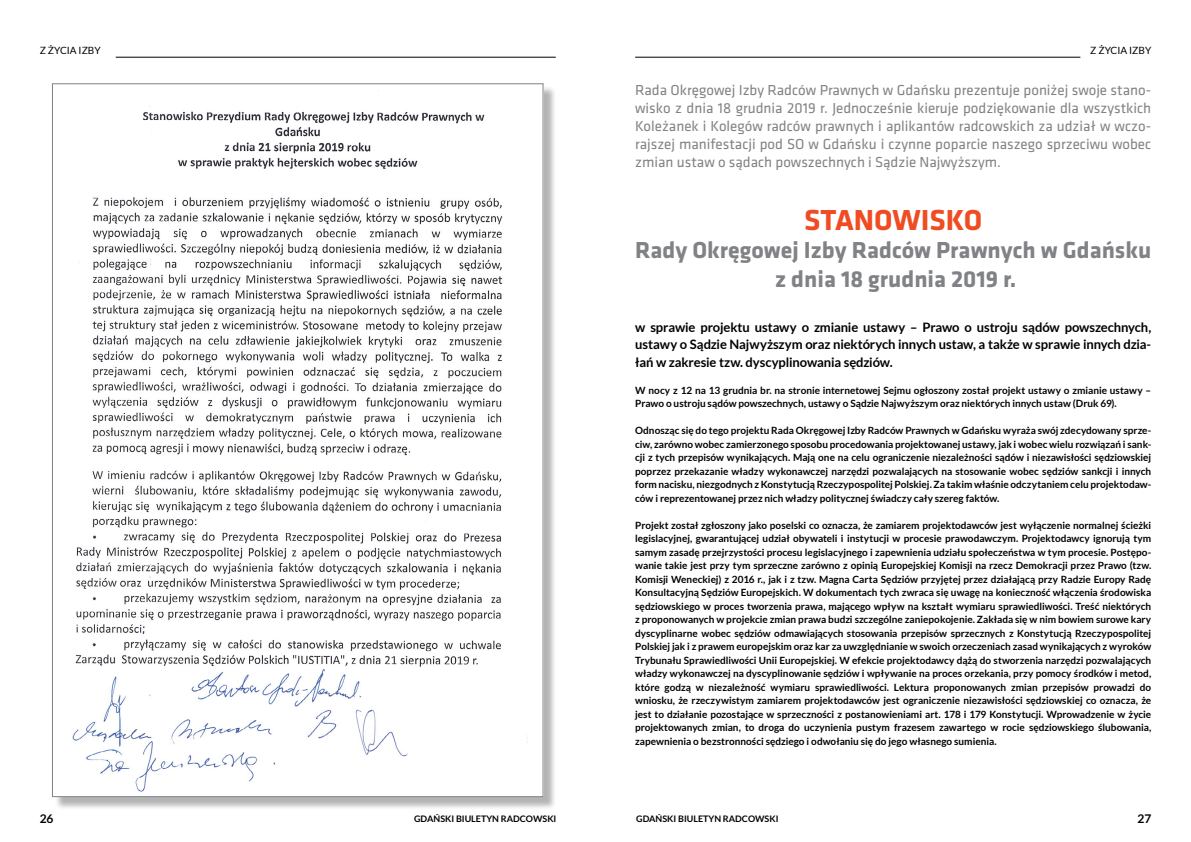
<style>
.page{position:relative;width:1191px;height:842px;background:#fff}
.page>*{position:absolute;margin:0;border:0;box-sizing:border-box;transform-origin:0 0}
.t1{font:700 30px "Klavika";color:#f04c23}
.t2{font:700 24px/28.8px "Klavika";color:#808285;text-align:center}
.t3{font:15px/18px "Klavika";color:#808285;text-align:justify}
.t4{font:700 13px/17.6px "Lato";letter-spacing:-.01em;color:#000;text-align:justify}
.t5{font:700 12px "Lato";color:#000}
.t6{font:700 10px/13.5px "Lato";color:#000;text-align:justify}
.t7{font:10px "Lato";color:#000}
.t8{font:700 9px "Lato";color:#000}
</style>
<div class="page">
<hr style="left:116px;top:57px;width:440px;height:1px;background:#000">
<hr style="left:635px;top:57px;width:445px;height:1px;background:#000">
<div style="left:54px;top:86px;width:503px;height:724px;background:#000;opacity:.3"></div>
<img style="left:54px;top:86px;width:487px;height:709px">
<p class="t7" style="left:40px;top:45px;width:63px">Z ŻYCIA IZBY</p>
<p class="t7" style="left:1090px;top:45px;width:63px">Z ŻYCIA IZBY</p>
<p class="t3" style="left:635px;top:81px;width:517px">Rada Okręgowej Izby Radców Prawnych w Gdańsku prezentuje poniżej swoje stano&shy;wisko z dnia 18 grudnia 2019 r. Jednocześnie kieruje podziękowanie dla wszystkich Koleżanek i Kolegów radców prawnych i aplikantów radcowskich za udział w wczo&shy;rajszej manifestacji pod SO w Gdańsku i czynne poparcie naszego sprzeciwu wobec zmian ustaw o sądach powszechnych i Sądzie Najwyższym.</p>
<h1 class="t1" style="left:804px;top:203px;width:179px">STANOWISKO</h1>
<h2 class="t2" style="left:635px;top:236px;width:517px">Rady Okręgowej Izby Radców Prawnych w Gdańsku z dnia 18 grudnia 2019 r.</h2>
<h3 class="t4" style="left:635px;top:318px;width:517px">w sprawie projektu ustawy o zmianie ustawy – Prawo o ustroju sądów powszechnych, ustawy o Sądzie Najwyższym oraz niektórych innych ustaw, a także w sprawie innych dzia&shy;łań w zakresie tzw. dyscyplinowania sędziów.</h3>
<p class="t6" style="left:635px;top:383px;width:517px">W nocy z 12 na 13 grudnia br. na stronie internetowej Sejmu ogłoszony został projekt ustawy o zmianie ustawy –<br>Prawo o ustroju sądów powszechnych, ustawy o Sądzie Najwyższym oraz niektórych innych ustaw (Druk 69).</p>
<p class="t6" style="left:635px;top:424px;width:517px">Odnosząc się do tego projektu Rada Okręgowej Izby Radców Prawnych w Gdańsku wyraża swój zdecydowany sprze&shy;ciw, zarówno wobec zamierzonego sposobu procedowania projektowanej ustawy, jak i wobec wielu rozwiązań i sank&shy;cji z tych przepisów wynikających. Mają one na celu ograniczenie niezależności sądów i niezawisłości sędziowskiej poprzez przekazanie władzy wykonawczej narzędzi pozwalających na stosowanie wobec sędziów sankcji i innych form nacisku, niezgodnych z Konstytucją Rzeczypospolitej Polskiej. Za takim właśnie odczytaniem celu projektodaw&shy;ców i reprezentowanej przez nich władzy politycznej świadczy cały szereg faktów.</p>
<p class="t6" style="left:635px;top:518px;width:517px">Projekt został zgłoszony jako poselski co oznacza, że zamiarem projektodawców jest wyłączenie normalnej ścieżki legislacyjnej, gwarantującej udział obywateli i instytucji w procesie prawodawczym. Projektodawcy ignorują tym samym zasadę przejrzystości procesu legislacyjnego i zapewnienia udziału społeczeństwa w tym procesie. Postępo&shy;wanie takie jest przy tym sprzeczne zarówno z opinią Europejskiej Komisji na rzecz Demokracji przez Prawo (tzw.<br>Komisji Weneckiej) z 2016 r., jak i z tzw. Magna Carta Sędziów przyjętej przez działającą przy Radzie Europy Radę Konsultacyjną Sędziów Europejskich. W dokumentach tych zwraca się uwagę na konieczność włączenia środowiska sędziowskiego w proces tworzenia prawa, mającego wpływ na kształt wymiaru sprawiedliwości. Treść niektórych z proponowanych w projekcie zmian prawa budzi szczególne zaniepokojenie. Zakłada się w nim bowiem surowe kary dyscyplinarne wobec sędziów odmawiających stosowania przepisów sprzecznych z Konstytucją Rzeczypospolitej Polskiej jak i z prawem europejskim oraz kar za uwzględnianie w swoich orzeczeniach zasad wynikających z wyroków Trybunału Sprawiedliwości Unii Europejskiej. W efekcie projektodawcy dążą do stworzenia narzędzi pozwalających władzy wykonawczej na dyscyplinowanie sędziów i wpływanie na proces orzekania, przy pomocy środków i metod, które godzą w niezależność wymiaru sprawiedliwości. Lektura proponowanych zmian przepisów prowadzi do wniosku, że rzeczywistym zamiarem projektodawców jest ograniczenie niezawisłości sędziowskiej co oznacza, że jest to działanie pozostające w sprzeczności z postanowieniami art. 178 i 179 Konstytucji. Wprowadzenie w życie projektowanych zmian, to droga do uczynienia pustym frazesem zawartego w rocie sędziowskiego ślubowania, zapewnienia o bezstronności sędziego i odwołaniu się do jego własnego sumienia.</p>
<p class="t5" style="left:40px;top:811px;width:15px">26</p>
<p class="t8" style="left:414px;top:813px;width:144px">GDAŃSKI BIULETYN RADCOWSKI</p>
<p class="t8" style="left:636px;top:813px;width:144px">GDAŃSKI BIULETYN RADCOWSKI</p>
<p class="t5" style="left:1137px;top:811px;width:15px">27</p>
</div>
